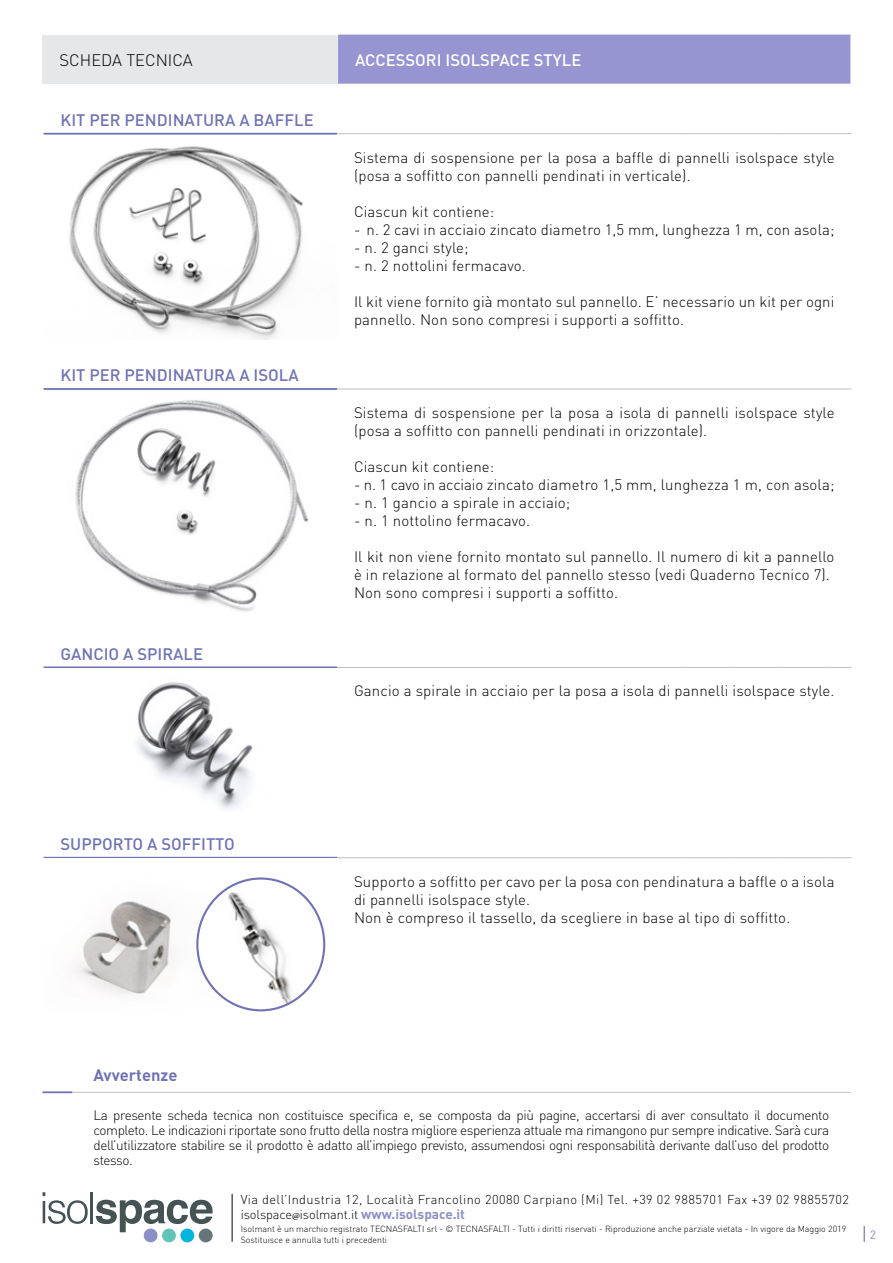
<style>
.page{position:relative;width:893px;height:1263px;background:#fff}
.page>*{position:absolute;margin:0;border:0;box-sizing:border-box;transform-origin:0 0}
.t1{font:500 16.5px "DIN";color:#7072b5}
.t2{font:500 16.5px "DIN";color:#fff}
.t3{font:300 16.5px "DIN";color:#000}
.t4{font:700 16.5px "DIN";color:#7072b5}
.t5{font:300 15px/18px "DIN";letter-spacing:.01em;color:#000}
.t6{font:300 13.5px/15px "DIN";letter-spacing:-.03em;color:#000;text-align:justify}
.t7{font:300 12.75px/15.3px "DIN";letter-spacing:.035em;color:#000}
.t8{font:12px "DIN";color:#8c8fc6}
.t9{font:300 8.85px/10.6px "DIN";color:#000}
.s1{font-family:"Minion Pro";font-weight:400;font-size:10.5px}
.s2{font-weight:700;font-size:13.5px;color:#8c8fc6}
</style>
<div class="page">
<div style="left:199px;top:1228px;width:14px;height:14px;background:#667678;border-radius:50%"></div>
<div style="left:180px;top:1228px;width:14px;height:14px;background:#00b4da;border-radius:50%"></div>
<div style="left:162px;top:1228px;width:14px;height:14px;background:#61c4b6;border-radius:50%"></div>
<div style="left:144px;top:1228px;width:14px;height:14px;background:#8c8fc6;border-radius:50%"></div>
<svg style="left:43px;top:1192px;width:45px;height:32px"></svg>
<hr style="left:91px;top:1192px;width:2px;height:31px;background:#465355">
<svg style="left:96px;top:1200px;width:117px;height:32px"></svg>
<hr style="left:231px;top:1194px;width:2px;height:48px;background:#58595b">
<hr style="left:44px;top:133px;width:293px;height:2px;background:#7072b5">
<hr style="left:44px;top:388px;width:293px;height:2px;background:#7072b5">
<hr style="left:44px;top:666px;width:293px;height:2px;background:#7072b5">
<hr style="left:337px;top:133px;width:344px;height:1px;background:#bcbec0">
<hr style="left:681px;top:133px;width:53px;height:1px;background:#bcbec0">
<hr style="left:734px;top:133px;width:49px;height:1px;background:#bcbec0">
<hr style="left:783px;top:133px;width:48px;height:1px;background:#bcbec0">
<svg style="left:831px;top:133px;width:20px;height:1px"></svg>
<hr style="left:337px;top:389px;width:344px;height:1px;background:#bcbec0">
<hr style="left:681px;top:389px;width:53px;height:1px;background:#bcbec0">
<hr style="left:734px;top:389px;width:49px;height:1px;background:#bcbec0">
<hr style="left:783px;top:389px;width:48px;height:1px;background:#bcbec0">
<svg style="left:831px;top:389px;width:20px;height:1px"></svg>
<hr style="left:337px;top:667px;width:344px;height:1px;background:#bcbec0">
<hr style="left:681px;top:667px;width:53px;height:1px;background:#bcbec0">
<hr style="left:734px;top:667px;width:49px;height:1px;background:#bcbec0">
<hr style="left:783px;top:667px;width:48px;height:1px;background:#bcbec0">
<svg style="left:831px;top:667px;width:20px;height:1px"></svg>
<hr style="left:44px;top:857px;width:293px;height:2px;background:#7072b5">
<hr style="left:337px;top:857px;width:344px;height:1px;background:#bcbec0">
<hr style="left:681px;top:857px;width:53px;height:1px;background:#bcbec0">
<hr style="left:734px;top:857px;width:49px;height:1px;background:#bcbec0">
<hr style="left:783px;top:857px;width:48px;height:1px;background:#bcbec0">
<svg style="left:831px;top:857px;width:20px;height:1px"></svg>
<img style="left:69px;top:146px;width:234px;height:194px">
<img style="left:75px;top:400px;width:234px;height:212px">
<img style="left:136px;top:682px;width:117px;height:127px">
<img style="left:74px;top:901px;width:192px;height:111px">
<div style="left:43px;top:35px;width:295px;height:49px;background:#e6e7e8"></div>
<div style="left:338px;top:35px;width:512px;height:49px;background:#9794d2"></div>
<hr style="left:43px;top:1091px;width:29px;height:2px;background:#7072b5">
<hr style="left:72px;top:1092px;width:778px;height:1px;background:#bcbec0">
<svg style="left:863px;top:1226px;width:2px;height:16px"></svg>
<img style="left:197px;top:880px;width:127px;height:130px">
<p class="t3" style="left:60px;top:50px;width:135px">SCHEDA TECNICA</p>
<p class="t2" style="left:355px;top:49px;width:228px">ACCESSORI ISOLSPACE STYLE</p>
<p class="t1" style="left:61px;top:110px;width:255px">KIT PER PENDINATURA A BAFFLE</p>
<p class="t1" style="left:61px;top:365px;width:240px">KIT PER PENDINATURA A ISOLA</p>
<p class="t1" style="left:61px;top:643px;width:144px">GANCIO A SPIRALE</p>
<p class="t5" style="left:354px;top:148px;width:482px">Sistema di sospensione per la posa a baffle di pannelli isolspace style (posa a soffitto con pannelli pendinati in verticale).</p>
<p class="t5" style="left:354px;top:202px;width:142px">Ciascun kit contiene:</p>
<p class="t5" style="left:354px;top:220px;width:482px">- n. 2 cavi in acciaio zincato diametro 1,5 mm, lunghezza 1 m, con asola;</p>
<p class="t5" style="left:354px;top:238px;width:116px">- n. 2 ganci style;</p>
<p class="t5" style="left:354px;top:256px;width:173px">- n. 2 nottolini fermacavo.</p>
<p class="t5" style="left:354px;top:292px;width:482px">Il kit viene fornito già montato sul pannello. E’ necessario un kit per ogni pannello. Non sono compresi i supporti a soffitto.</p>
<p class="t5" style="left:354px;top:403px;width:482px">Sistema di sospensione per la posa a isola di pannelli isolspace style (posa a soffitto con pannelli pendinati in orizzontale).</p>
<p class="t5" style="left:354px;top:457px;width:142px">Ciascun kit contiene:</p>
<p class="t5" style="left:354px;top:475px;width:482px">- n. 1 cavo in acciaio zincato diametro 1,5 mm, lunghezza 1 m, con asola;</p>
<p class="t5" style="left:354px;top:493px;width:218px">- n. 1 gancio a spirale in acciaio;</p>
<p class="t5" style="left:354px;top:511px;width:178px">- n. 1 nottolino fermacavo.</p>
<p class="t5" style="left:354px;top:547px;width:482px">Il kit non viene fornito montato sul pannello. Il numero di kit a pannello è in relazione al formato del pannello stesso (vedi Quaderno Tecnico 7).<br>Non sono compresi i supporti a soffitto.</p>
<p class="t5" style="left:354px;top:682px;width:482px">Gancio a spirale in acciaio per la posa a isola di pannelli isolspace style.</p>
<p class="t1" style="left:61px;top:833px;width:176px">SUPPORTO A SOFFITTO</p>
<p class="t5" style="left:354px;top:872px;width:482px">Supporto a soffitto per cavo per la posa con pendinatura a baffle o a isola di pannelli isolspace style.<br>Non è compreso il tassello, da scegliere in base al tipo di soffitto.</p>
<p class="t4" style="left:94px;top:1064px;width:85px">Avvertenze</p>
<p class="t6" style="left:94px;top:1108px;width:737px">La presente scheda tecnica non costituisce specifica e, se composta da più pagine, accertarsi di aver consultato il documento completo. Le indicazioni riportate sono frutto della nostra migliore esperienza attuale ma rimangono pur sempre indicative. Sarà cura dell’utilizzatore stabilire se il prodotto è adatto all’impiego previsto, assumendosi ogni responsabilità derivante dall’uso del prodotto stesso.</p>
<p class="t7" style="left:241px;top:1191px;width:610px">Via dell’Industria 12, Località Francolino 20080 Carpiano (Mi) Tel. +39 02 9885701 Fax +39 02 98855702 isolspace<span class="s1">@</span>isolmant.it <span class="s2">www.isolspace.it</span></p>
<p class="t9" style="left:241px;top:1223px;width:607px">Isolmant è un marchio registrato TECNASFALTI srl - © TECNASFALTI - Tutti i diritti riservati - Riproduzione anche parziale vietata - In vigore da Maggio 2019<br>Sostituisce e annulla tutti i precedenti</p>
<p class="t8" style="left:870px;top:1227px;width:8px">2</p>
</div>
